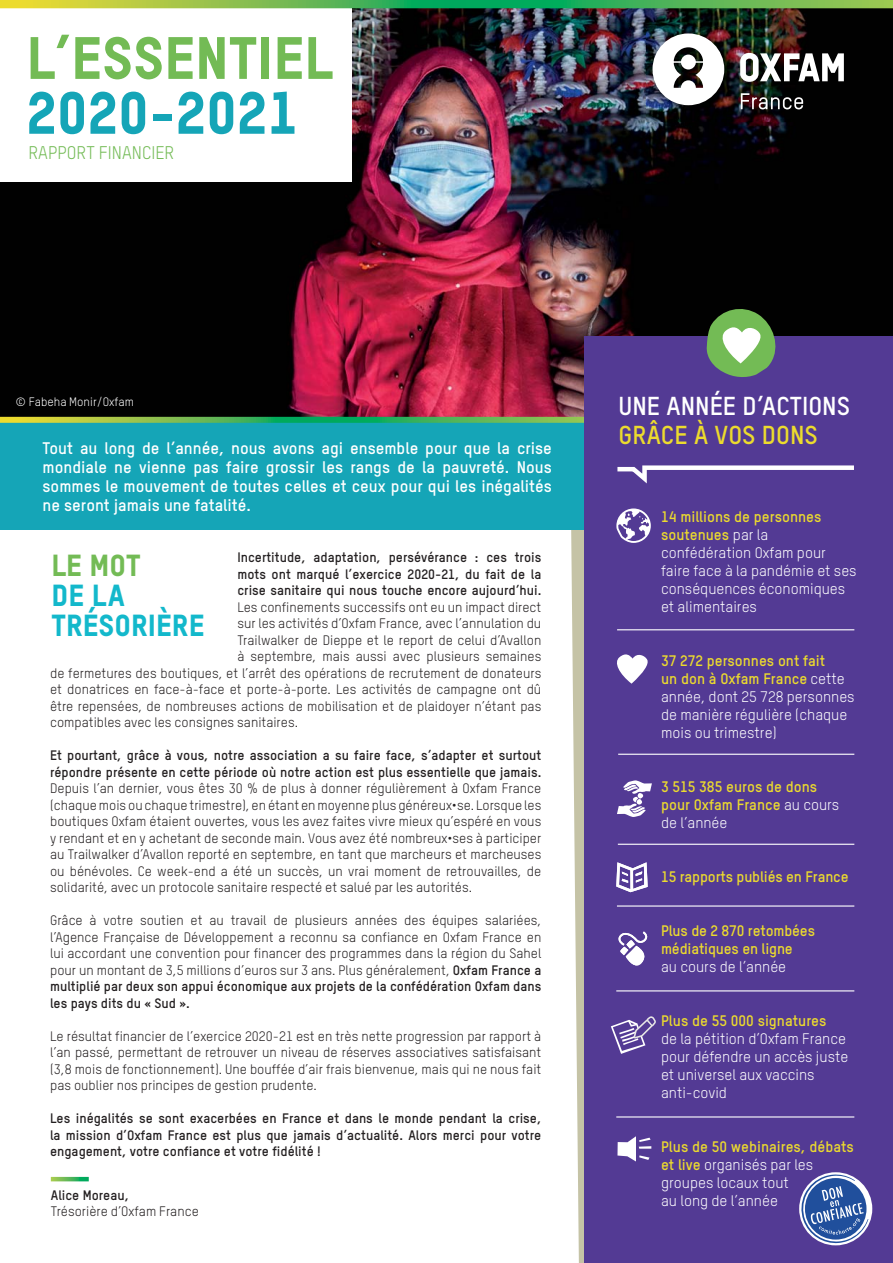
<style>
.page{position:relative;width:893px;height:1263px;background:#fff}
.page>*{position:absolute;margin:0;border:0;box-sizing:border-box;transform-origin:0 0}
.t1{font:58.65px "Oxfam TSTARPRO Headline";color:#73bb55}
.t2{font:58.65px "Oxfam TSTARPRO Headline";color:#15a5b7}
.t3{font:30px/30px "Oxfam TSTARPRO Headline";color:#13b8cb}
.t4{font:30px "Oxfam TSTARPRO Headline";color:#73bb55}
.t5{font:700 25.5px "Oxfam TSTARPRO";color:#fff}
.t6{font:700 25.5px "Oxfam TSTARPRO";color:#ecdb2e}
.t7{font:18px "Oxfam TSTARPRO";color:#73bb55}
.t8{font:700 16.5px/18.8px "Oxfam TSTARPRO";color:#fff;text-align:justify}
.t9{font:15px/18px "Oxfam TSTARPRO";color:#fff}
.t10{font:700 15px/18px "Oxfam TSTARPRO";letter-spacing:-.01em;color:#ecdb2e}
.t11{font:13.5px/16.5px "Oxfam TSTARPRO";color:#231f20;text-align:justify}
.t12{font:700 13.5px/16.5px "Oxfam TSTARPRO";color:#231f20;text-align:justify}
.t13{font:12px "Oxfam TSTARPRO";color:#fff}
.s1{font-weight:700}
.s2{font-weight:700;color:#ecdb2e}
.s3{font-weight:400;color:#fff}
</style>
<div class="page">
<svg style="left:571px;top:530px;width:13px;height:733px;fill:#c5c3a6"></svg>
<img style="left:0;top:8px;width:893px;height:409px">
<div style="left:0;top:420px;width:594px;height:110px;background:#15a5b7"></div>
<svg style="left:0;top:417px;width:584px;height:6px;background:#64ba54"></svg>
<svg style="left:51px;top:1177px;width:38px;height:4px"></svg>
<div style="left:0;top:0;width:352px;height:181px;background:#fff"></div>
<div style="left:584px;top:336px;width:309px;height:927px;background:#533a94"></div>
<svg style="left:617px;top:465px;width:237px;height:19px"></svg>
<hr style="left:618px;top:754px;width:236px;height:1px;background:#fff">
<hr style="left:618px;top:844px;width:236px;height:1px;background:#fff">
<div style="left:799px;top:1172px;width:73px;height:73px;background:#fff;border-radius:50%"></div>
<svg style="left:800px;top:1174px;width:68px;height:70px"></svg>
<svg style="left:616px;top:862px;width:32px;height:30px"></svg>
<svg style="left:616px;top:508px;width:35px;height:35px"></svg>
<svg style="left:618px;top:931px;width:29px;height:35px"></svg>
<svg style="left:0;top:0;width:893px;height:8px;background:#68bb51"></svg>
<img style="left:646px;top:27px;width:210px;height:94px">
<svg style="left:741px;top:93px;width:62px;height:16px"></svg>
<img style="left:652px;top:33px;width:72px;height:72px">
<svg style="left:740px;top:53px;width:104px;height:29px"></svg>
<hr style="left:617px;top:905px;width:237px;height:1px;background:#fff">
<hr style="left:616px;top:990px;width:238px;height:1px;background:#fff">
<svg style="left:611px;top:1016px;width:45px;height:38px"></svg>
<hr style="left:616px;top:1116px;width:238px;height:1px;background:#fff">
<hr style="left:617px;top:629px;width:237px;height:1px;background:#fff">
<svg style="left:617px;top:1136px;width:34px;height:25px"></svg>
<svg style="left:707px;top:304px;width:74px;height:73px"></svg>
<svg style="left:617px;top:654px;width:31px;height:30px"></svg>
<svg style="left:617px;top:780px;width:35px;height:37px"></svg>
<h1 class="t1" style="left:26px;top:24px;width:308px">L’ESSENTIEL</h1>
<h1 class="t2" style="left:26px;top:79px;width:274px">2020-2021</h1>
<h3 class="t7" style="left:29px;top:146px;width:147px">RAPPORT FINANCIER</h3>
<p class="t13" style="left:15px;top:397px;width:120px">© Fabeha Monir/Oxfam</p>
<p class="t8" style="left:43px;top:441px;width:511px">Tout au long de l’année, nous avons agi ensemble pour que la crise mondiale ne vienne pas faire grossir les rangs de la pauvreté. Nous sommes le mouvement de toutes celles et ceux pour qui les inégalités ne seront jamais une fatalité.</p>
<p class="t12" style="left:237px;top:551px;width:305px">Incertitude, adaptation, persévérance : ces trois mots ont marqué l’exercice 2020-21, du fait de la crise sanitaire qui nous touche encore aujourd’hui.</p>
<p class="t11" style="left:237px;top:600px;width:305px">Les confinements successifs ont eu un impact direct</p>
<p class="t11" style="left:237px;top:617px;width:305px">sur les activités d’Oxfam France, avec l’annulation du</p>
<p class="t11" style="left:237px;top:633px;width:305px">Trailwalker de Dieppe et le report de celui d’Avallon</p>
<p class="t11" style="left:237px;top:650px;width:305px">à septembre, mais aussi avec plusieurs semaines</p>
<p class="t11" style="left:50px;top:666px;width:493px">de fermetures des boutiques, et l’arrêt des opérations de recrutement de donateurs</p>
<p class="t11" style="left:50px;top:683px;width:493px">et donatrices en face-à-face et porte-à-porte. Les activités de campagne ont dû</p>
<p class="t11" style="left:50px;top:699px;width:493px">être repensées, de nombreuses actions de mobilisation et de plaidoyer n’étant pas</p>
<p class="t11" style="left:50px;top:716px;width:249px">compatibles avec les consignes sanitaires.</p>
<p class="t12" style="left:50px;top:749px;width:493px">Et pourtant, grâce à vous, notre association a su faire face, s’adapter et surtout répondre présente en cette période où notre action est plus essentielle que jamais.</p>
<p class="t11" style="left:50px;top:782px;width:493px">Depuis l’an dernier, vous êtes 30 % de plus à donner régulièrement à Oxfam France (chaque mois ou chaque trimestre), en étant en moyenne plus généreux•se. Lorsque les boutiques Oxfam étaient ouvertes, vous les avez faites vivre mieux qu’espéré en vous y rendant et en y achetant de seconde main. Vous avez été nombreux•ses à participer au Trailwalker d’Avallon reporté en septembre, en tant que marcheurs et marcheuses ou bénévoles. Ce week-end a été un succès, un vrai moment de retrouvailles, de solidarité, avec un protocole sanitaire respecté et salué par les autorités.</p>
<p class="t11" style="left:50px;top:914px;width:493px">Grâce à votre soutien et au travail de plusieurs années des équipes salariées, l’Agence Française de Développement a reconnu sa confiance en Oxfam France en lui accordant une convention pour financer des programmes dans la région du Sahel pour un montant de 3,5 millions d’euros sur 3 ans. Plus généralement, <span class="s1">Oxfam France a multiplié par deux son appui économique aux projets de la confédération Oxfam dans les pays dits du « Sud ».</span></p>
<p class="t11" style="left:50px;top:1029px;width:493px">Le résultat financier de l’exercice 2020-21 est en très nette progression par rapport à l’an passé, permettant de retrouver un niveau de réserves associatives satisfaisant (3,8 mois de fonctionnement). Une bouffée d’air frais bienvenue, mais qui ne nous fait pas oublier nos principes de gestion prudente.</p>
<p class="t12" style="left:50px;top:1112px;width:493px">Les inégalités se sont exacerbées en France et dans le monde pendant la crise, la mission d’Oxfam France est plus que jamais d’actualité. Alors merci pour votre engagement, votre confiance et votre fidélité !</p>
<p class="t12" style="left:51px;top:1189px;width:80px">Alice Moreau,</p>
<p class="t11" style="left:51px;top:1205px;width:149px">Trésorière d’Oxfam France</p>
<h2 class="t4" style="left:52px;top:548px;width:91px">LE MOT</h2>
<h2 class="t3" style="left:52px;top:581px;width:154px">DE LA<br>TRÉSORIÈRE</h2>
<h3 class="t5" style="left:618px;top:397px;width:233px">UNE ANNÉE D’ACTIONS</h3>
<h3 class="t6" style="left:618px;top:426px;width:201px">GRÂCE À VOS DONS</h3>
<p class="t9" style="left:661px;top:509px;width:197px"><span class="s2">14 millions de personnes soutenues</span> par la confédération Oxfam pour faire face à la pandémie et ses conséquences économiques et alimentaires</p>
<p class="t9" style="left:661px;top:653px;width:195px"><span class="s2">37 272 personnes ont fait<br>un don à Oxfam France</span> cette année, dont 25 728 personnes de manière régulière (chaque mois ou trimestre)</p>
<p class="t10" style="left:661px;top:779px;width:180px">3 515 385 euros de dons pour Oxfam France <span class="s3">au cours de l’année</span></p>
<p class="t10" style="left:661px;top:869px;width:189px">15 rapports publiés en France</p>
<p class="t10" style="left:661px;top:923px;width:155px">Plus de 2 870 retombées médiatiques en ligne</p>
<p class="t9" style="left:661px;top:959px;width:127px">au cours de l’année</p>
<p class="t10" style="left:661px;top:1013px;width:167px">Plus de 55 000 signatures</p>
<p class="t9" style="left:661px;top:1031px;width:189px">de la pétition d’Oxfam France pour défendre un accès juste et universel aux vaccins anti-covid</p>
<p class="t9" style="left:661px;top:1139px;width:194px"><span class="s2">Plus de 50 webinaires, débats et live</span> organisés par les groupes locaux tout<br>au long de l’année</p>
</div>
